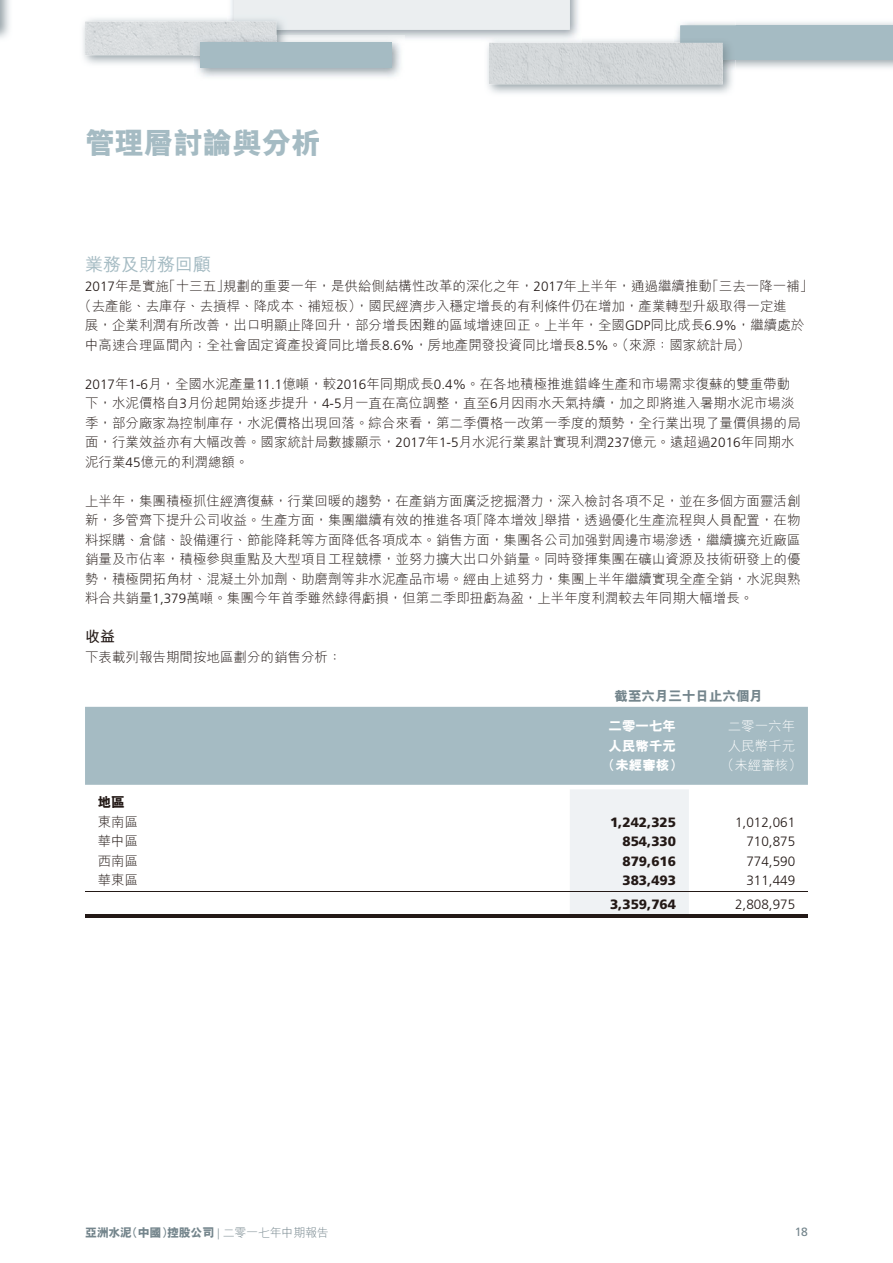
<style>
.page{position:relative;width:893px;height:1263px;background:#fff}
.page>*{position:absolute;margin:0;border:0;box-sizing:border-box;transform-origin:0 0}
.t1{font:30px "M Hei HK Xbold E Ten B5 H";letter-spacing:-.02em;color:#a5bbc3}
.t2{font:18px "M Hei HK Medium E Ten B5 H";color:#a5bbc3}
.t3{font:15px "M Hei HK Bold E Ten B5 H";color:#231916}
.t4{font:13.5px/19.5px "M Hei HK Light E Ten B5 H";color:#231916}
.t5{font:900 13.5px "Frutiger LT Std";color:#231916}
.t6{font:300 13.5px "Frutiger LT Std";color:#231916}
.t7{font:13.5px "M Hei HK Xbold E Ten B5 H";color:#fff}
.t8{font:13.5px "M Hei HK Light E Ten B5 H";color:#fff}
.t9{font:13.5px "M Hei HK Xbold E Ten B5 H";color:#74858c}
.t10{font:13.5px "M Hei HK Xbold E Ten B5 H";color:#231916}
.t11{font:12px "M Hei HK Xbold E Ten B5 H";letter-spacing:-.02em;color:#74858c}
.t12{font:12px "Frutiger LT Std";color:#74858c}
.s1{font-family:"Frutiger LT Std";font-weight:300}
.s2{font-family:"M Hei HK Light E Ten B5 H"}
</style>
<div class="page">
<div style="left:680px;top:26px;width:213px;height:34px;background:#a5bbc3"></div>
<img style="left:487px;top:21px;width:248px;height:73px">
<img style="left:723px;top:26px;width:12px;height:34px">
<img style="left:0;top:0;width:723px;height:84px">
<img style="left:193px;top:43px;width:211px;height:37px">
<img style="left:276px;top:36px;width:128px;height:7px">
<img style="left:193px;top:36px;width:83px;height:19px">
<div style="left:200px;top:43px;width:191px;height:25px;background:#a5bbc3"></div>
<div style="left:85px;top:707px;width:723px;height:78px;background:#a5bbc3"></div>
<div style="left:570px;top:790px;width:119px;height:124px;background:#eff2f4"></div>
<hr style="left:85px;top:891px;width:485px;height:1px;background:#231916">
<hr style="left:570px;top:891px;width:119px;height:1px;background:#231916">
<hr style="left:689px;top:891px;width:119px;height:1px;background:#231916">
<hr style="left:85px;top:914px;width:485px;height:3px;background:#231916">
<hr style="left:570px;top:914px;width:119px;height:3px;background:#231916">
<hr style="left:689px;top:914px;width:119px;height:3px;background:#231916">
<h1 class="t1" style="left:85px;top:132px;width:237px">管理層討論與分析</h1>
<h2 class="t2" style="left:85px;top:258px;width:128px">業務及財務回顧</h2>
<p class="t4" style="left:85px;top:278px;width:730px"><span class="s1">2017</span>年是實施「十三五」規劃的重要一年，是供給側結構性改革的深化之年，<span class="s1">2017</span>年上半年，通過繼續推動「三去一降一補」</p>
<p class="t4" style="left:78px;top:298px;width:710px">（去產能、去庫存、去摃桿、降成本、補短板），國民經濟步入穩定增長的有利條件仍在增加，產業轉型升級取得一定進</p>
<p class="t4" style="left:85px;top:317px;width:721px">展，企業利潤有所改善，出口明顯止降回升，部分增長困難的區域增速回正。上半年，全國<span class="s1">GDP</span>同比成長<span class="s1">6.9%</span>，繼續處於</p>
<p class="t4" style="left:85px;top:337px;width:667px">中高速合理區間內；全社會固定資產投資同比增長<span class="s1">8.6%</span>，房地產開發投資同比增長<span class="s1">8.5%</span>。（來源：國家統計局）</p>
<p class="t4" style="left:85px;top:376px;width:717px"><span class="s1">2017</span>年<span class="s1">1-6</span>月，全國水泥產量<span class="s1">11.1</span>億噸，較<span class="s1">2016</span>年同期成長<span class="s1">0.4%</span>。在各地積極推進錯峰生產和市場需求復蘇的雙重帶動下，水泥價格自<span class="s1">3</span>月份起開始逐步提升，<span class="s1">4-5</span>月一直在高位調整，直至<span class="s1">6</span>月因雨水天氣持續，加之即將進入暑期水泥市場淡季，部分廠家為控制庫存，水泥價格出現回落。綜合來看，第二季價格一改第一季度的頹勢，全行業出現了量價俱揚的局面，行業效益亦有大幅改善。國家統計局數據顯示，<span class="s1">2017</span>年<span class="s1">1-5</span>月水泥行業累計實現利潤<span class="s1">237</span>億元。遠超過<span class="s1">2016</span>年同期水泥行業<span class="s1">45</span>億元的利潤總額。</p>
<p class="t4" style="left:85px;top:493px;width:717px;text-align:justify">上半年，集團積極抓住經濟復蘇，行業回暖的趨勢，在產銷方面廣泛挖掘潛力，深入檢討各項不足，並在多個方面靈活創新，多管齊下提升公司收益。生產方面，集團繼續有效的推進各項「降本增效」舉措，透過優化生產流程與人員配置，在物料採購、倉儲、設備運行、節能降耗等方面降低各項成本。銷售方面，集團各公司加强對周邊市場滲透，繼續擴充近廠區銷量及市佔率，積極參與重點及大型項目工程競標，並努力擴大出口外銷量。同時發揮集團在礦山資源及技術研發上的優勢，積極開拓角材、混凝土外加劑、助磨劑等非水泥產品市場。經由上述努力，集團上半年繼續實現全產全銷，水泥與熟料合共銷量<span class="s1">1,379</span>萬噸。集團今年首季雖然錄得虧損，但第二季即扭虧為盈，上半年度利潤較去年同期大幅增長。</p>
<p class="t3" style="left:85px;top:631px;width:31px">收益</p>
<p class="t4" style="left:85px;top:649px;width:258px">下表載列報告期間按地區劃分的銷售分析：</p>
<p class="t9" style="left:615px;top:691px;width:150px">截至六月三十日止六個月</p>
<p class="t7" style="left:609px;top:721px;width:69px">二零一七年</p>
<p class="t8" style="left:728px;top:721px;width:69px">二零一六年</p>
<p class="t7" style="left:609px;top:741px;width:69px">人民幣千元</p>
<p class="t8" style="left:728px;top:741px;width:69px">人民幣千元</p>
<p class="t7" style="left:602px;top:760px;width:82px">（未經審核）</p>
<p class="t8" style="left:721px;top:760px;width:82px">（未經審核）</p>
<p class="t10" style="left:98px;top:797px;width:28px">地區</p>
<p class="t4" style="left:98px;top:814px;width:42px">東南區</p>
<p class="t5" style="left:610px;top:814px;width:68px">1,242,325</p>
<p class="t6" style="left:735px;top:815px;width:62px">1,012,061</p>
<p class="t4" style="left:98px;top:833px;width:42px">華中區</p>
<p class="t5" style="left:622px;top:834px;width:55px">854,330</p>
<p class="t6" style="left:746px;top:835px;width:50px">710,875</p>
<p class="t4" style="left:98px;top:853px;width:42px">西南區</p>
<p class="t5" style="left:622px;top:853px;width:55px">879,616</p>
<p class="t6" style="left:746px;top:854px;width:50px">774,590</p>
<p class="t4" style="left:98px;top:872px;width:42px">華東區</p>
<p class="t5" style="left:622px;top:873px;width:55px">383,493</p>
<p class="t6" style="left:746px;top:874px;width:50px">311,449</p>
<p class="t5" style="left:610px;top:897px;width:68px">3,359,764</p>
<p class="t6" style="left:735px;top:898px;width:62px">2,808,975</p>
<p class="t11" style="left:85px;top:1228px;width:245px">亞洲水泥（中國）控股公司 <span class="s2">| 二零一七年中期報告</span></p>
<p class="t12" style="left:795px;top:1226px;width:15px">18</p>
</div>
